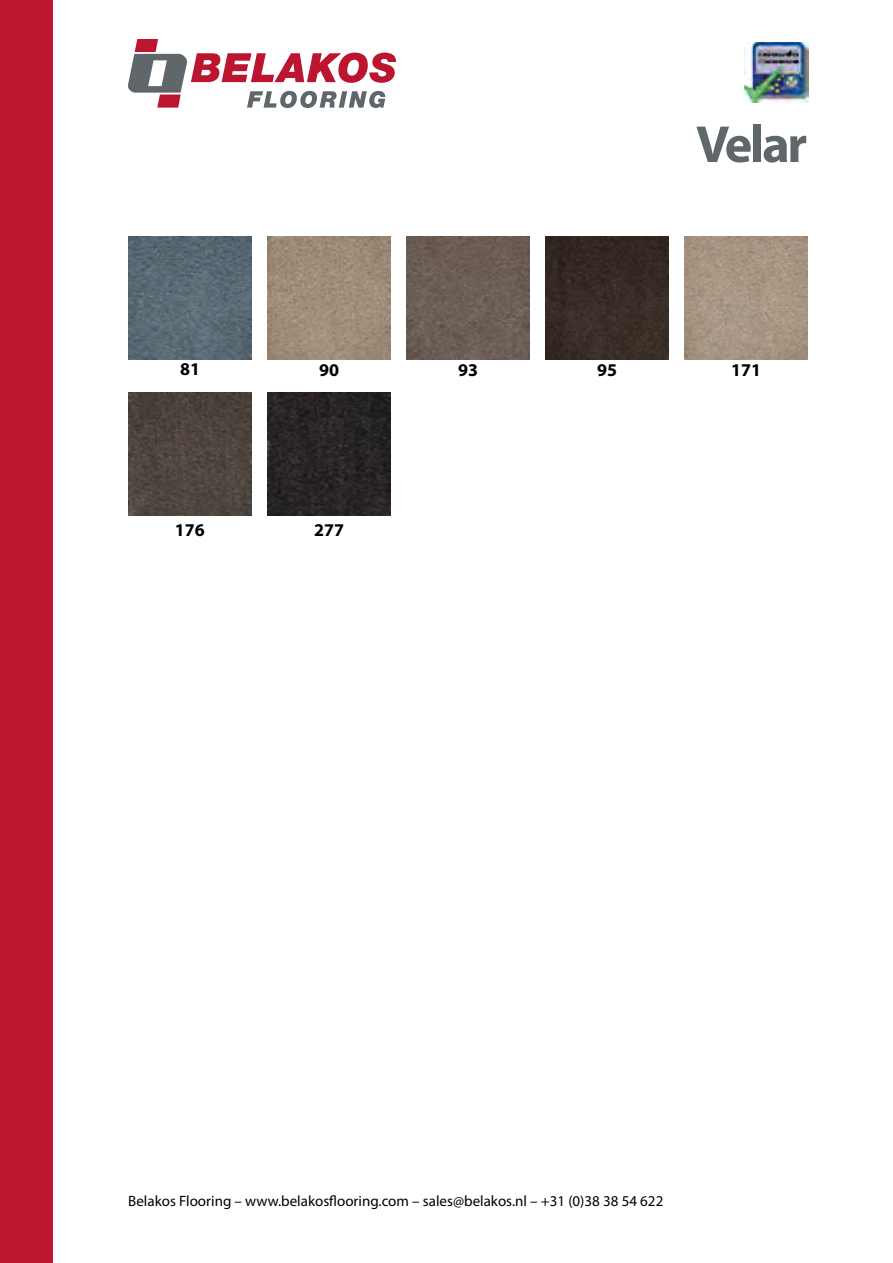
<style>
.page{position:relative;width:893px;height:1263px;background:#fff}
.page>*{position:absolute;margin:0;border:0;box-sizing:border-box;transform-origin:0 0}
.t1{font:700 52.5px "Myriad Pro";letter-spacing:-.05em;color:#60676a}
.t2{font:700 18px "Myriad Pro";color:#000}
.t3{font:15px "Myriad Pro";color:#000}
</style>
<div class="page">
<div style="left:0;top:0;width:52px;height:1263px;background:#bb1530"></div>
<svg style="left:128px;top:39px;width:268px;height:69px"></svg>
<img style="left:129px;top:236px;width:123px;height:123px">
<img style="left:268px;top:236px;width:123px;height:123px">
<img style="left:407px;top:236px;width:123px;height:123px">
<img style="left:545px;top:236px;width:124px;height:123px">
<img style="left:684px;top:236px;width:124px;height:123px">
<img style="left:129px;top:392px;width:123px;height:123px">
<img style="left:268px;top:392px;width:123px;height:123px">
<img style="left:744px;top:43px;width:65px;height:60px">
<h1 class="t1" style="left:696px;top:110px;width:113px">Velar</h1>
<p class="t2" style="left:180px;top:357px;width:21px">81</p>
<p class="t2" style="left:319px;top:358px;width:21px">90</p>
<p class="t2" style="left:458px;top:358px;width:21px">93</p>
<p class="t2" style="left:597px;top:358px;width:21px">95</p>
<p class="t2" style="left:731px;top:358px;width:31px">171</p>
<p class="t2" style="left:175px;top:518px;width:31px">176</p>
<p class="t2" style="left:314px;top:518px;width:31px">277</p>
<p class="t3" style="left:128px;top:1192px;width:537px">Belakos Flooring – www.belakosflooring.com – sales@belakos.nl – +31 (0)38 38 54 622</p>
</div>
